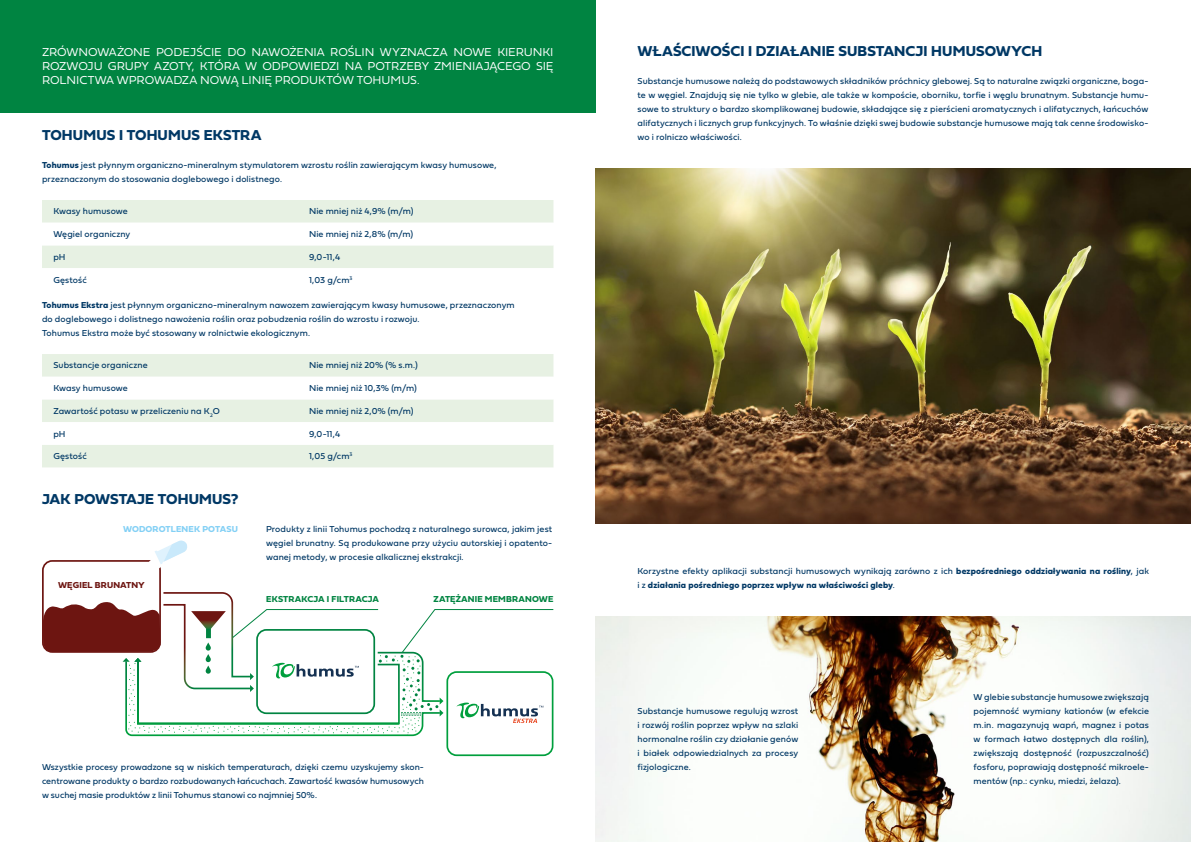
<style>
.page{position:relative;width:1191px;height:842px;background:#fff}
.page>*{position:absolute;margin:0;border:0;box-sizing:border-box;transform-origin:0 0}
.t1{font:15px "Fieldwork Geo Bold";letter-spacing:.005em;color:#003865}
.t2{font:12px/14px "Fieldwork Geo Light";letter-spacing:-.01em;color:#fff;text-align:justify}
.t3{font:9px/14px "Fieldwork Geo Regular";letter-spacing:.01em;color:#003865;text-align:justify}
.t4{font:9px "Fieldwork Geo Bold";letter-spacing:.015em;color:#003865}
.t5{font:9px "Fieldwork Geo Bold";letter-spacing:.015em;color:#008441}
.t6{font:9px "Fieldwork Geo Bold";letter-spacing:.01em;color:#83d0f5}
.t7{font:9px "Fieldwork Geo Bold";letter-spacing:.01em;color:#6d1511}
.s1{font-family:"Fieldwork Geo Bold"}
.s2{font-family:"Fieldwork Geo Regular"}
</style>
<div class="page">
<div style="left:0;top:0;width:595px;height:112px;background:#008441"></div>
<svg style="left:42px;top:200px;width:511px;height:68px"></svg>
<div style="left:42px;top:354px;width:511px;height:113px;background:#e7f1e3"></div>
<svg style="left:42px;top:377px;width:511px;height:68px"></svg>
<img style="left:595px;top:616px;width:596px;height:226px">
<img style="left:595px;top:168px;width:596px;height:355px">
<div style="left:446px;top:671px;width:107px;height:85px;border:2px solid #009f3d;border-radius:9px"></div>
<svg style="left:43px;top:540px;width:511px;height:197px"></svg>
<h2 class="t2" style="left:42px;top:44px;width:513px">ZRÓWNOWAŻONE PODEJŚCIE DO NAWOŻENIA ROŚLIN WYZNACZA NOWE KIERUNKI ROZWOJU GRUPY AZOTY, KTÓRA W ODPOWIEDZI NA POTRZEBY ZMIENIAJĄCEGO SIĘ ROLNICTWA WPROWADZA NOWĄ LINIĘ PRODUKTÓW TOHUMUS.</h2>
<h1 class="t1" style="left:42px;top:123px;width:221px">TOHUMUS I TOHUMUS EKSTRA</h1>
<p class="t3" style="left:42px;top:158px;width:456px"><span class="s1">Tohumus</span> jest płynnym organiczno-mineralnym stymulatorem wzrostu roślin zawierającym kwasy humusowe, przeznaczonym do stosowania doglebowego i dolistnego.</p>
<p class="t3" style="left:53px;top:204px;width:76px">Kwasy humusowe</p>
<p class="t3" style="left:309px;top:204px;width:106px">Nie mniej niż 4,9% (m/m)</p>
<p class="t3" style="left:53px;top:227px;width:78px">Węgiel organiczny</p>
<p class="t3" style="left:309px;top:227px;width:106px">Nie mniej niż 2,8% (m/m)</p>
<p class="t3" style="left:53px;top:249px;width:14px">pH</p>
<p class="t3" style="left:309px;top:249px;width:33px">9,0-11,4</p>
<p class="t3" style="left:53px;top:272px;width:35px">Gęstość</p>
<p class="t3" style="left:309px;top:272px;width:45px">1,03 g/cm<sup>3</sup></p>
<p class="t3" style="left:42px;top:298px;width:474px;text-align:left"><span class="s1">Tohumus Ekstra</span> jest płynnym organiczno-mineralnym nawozem zawierającym kwasy humusowe, przeznaczonym do doglebowego i dolistnego nawożenia roślin oraz pobudzenia roślin do wzrostu i rozwoju.<br>Tohumus Ekstra może być stosowany w rolnictwie ekologicznym.</p>
<p class="t3" style="left:53px;top:358px;width:96px">Substancje organiczne</p>
<p class="t3" style="left:309px;top:358px;width:110px">Nie mniej niż 20% (% s.m.)</p>
<p class="t3" style="left:53px;top:381px;width:76px">Kwasy humusowe</p>
<p class="t3" style="left:309px;top:381px;width:109px">Nie mniej niż 10,3% (m/m)</p>
<p class="t3" style="left:53px;top:403px;width:168px">Zawartość potasu w przeliczeniu na K<sub>2</sub>O</p>
<p class="t3" style="left:309px;top:403px;width:106px">Nie mniej niż 2,0% (m/m)</p>
<p class="t3" style="left:53px;top:426px;width:14px">pH</p>
<p class="t3" style="left:309px;top:426px;width:33px">9,0-11,4</p>
<p class="t3" style="left:53px;top:449px;width:35px">Gęstość</p>
<p class="t3" style="left:309px;top:449px;width:45px">1,05 g/cm<sup>3</sup></p>
<h1 class="t1" style="left:42px;top:487px;width:198px">JAK POWSTAJE TOHUMUS?</h1>
<p class="t6" style="left:123px;top:522px;width:116px">WODOROTLENEK POTASU</p>
<p class="t7" style="left:58px;top:578px;width:88px">WĘGIEL BRUNATNY</p>
<p class="t3" style="left:266px;top:522px;width:288px">Produkty z linii Tohumus pochodzą z naturalnego surowca, jakim jest węgiel brunatny. Są produkowane przy użyciu autorskiej i opatento&shy;wanej metody, w procesie alkalicznej ekstrakcji.</p>
<p class="t5" style="left:266px;top:592px;width:114px">EKSTRAKCJA I FILTRACJA</p>
<p class="t5" style="left:433px;top:592px;width:121px">ZATĘŻANIE MEMBRANOWE</p>
<p class="t3" style="left:42px;top:760px;width:383px">Wszystkie procesy prowadzone są w niskich temperaturach, dzięki czemu uzyskujemy skon&shy;centrowane produkty o bardzo rozbudowanych łańcuchach. Zawartość kwasów humusowych w suchej masie produktów z linii Tohumus stanowi co najmniej 50%.</p>
<h1 class="t1" style="left:637px;top:39px;width:406px">WŁAŚCIWOŚCI I DZIAŁANIE SUBSTANCJI HUMUSOWYCH</h1>
<p class="t3" style="left:637px;top:74px;width:512px">Substancje humusowe należą do podstawowych składników próchnicy glebowej. Są to naturalne związki organiczne, boga&shy;te w węgiel. Znajdują się nie tylko w glebie, ale także w kompoście, oborniku, torfie i węglu brunatnym. Substancje humu&shy;sowe to struktury o bardzo skomplikowanej budowie, składające się z pierścieni aromatycznych i alifatycznych, łańcuchów alifatycznych i licznych grup funkcyjnych. To właśnie dzięki swej budowie substancje humusowe mają tak cenne środowisko&shy;wo i rolniczo właściwości.</p>
<p class="t3" style="left:637px;top:564px;width:513px">Korzystne efekty aplikacji substancji humusowych wynikają zarówno z ich <span class="s1">bezpośredniego oddziaływania na rośliny</span>, jak</p>
<p class="t4" style="left:637px;top:578px;width:259px"><span class="s2">i z</span> działania pośredniego poprzez wpływ na właściwości gleby<span class="s2">.</span></p>
<p class="t3" style="left:637px;top:704px;width:162px">Substancje humusowe regulują wzrost i rozwój roślin poprzez wpływ na szlaki hormonalne roślin czy działanie genów i białek odpowiedzialnych za procesy fizjologiczne.</p>
<p class="t3" style="left:973px;top:690px;width:177px">W glebie substancje humusowe zwiększają pojemność wymiany kationów (w efekcie m.in. magazynują wapń, magnez i potas w formach łatwo dostępnych dla roślin), zwiększają dostępność (rozpuszczalność) fosforu, poprawiają dostępność mikroele&shy;mentów (np.: cynku, miedzi, żelaza).</p>
</div>
